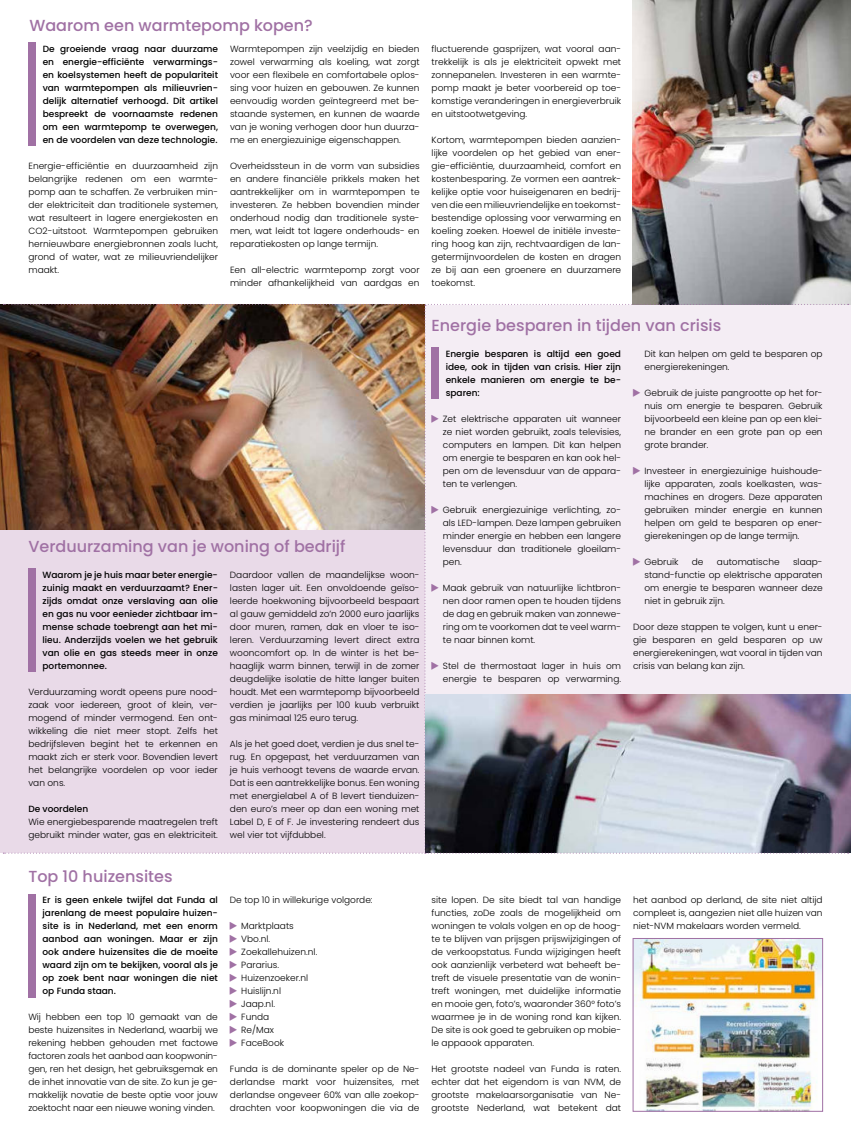
<style>
.page{position:relative;width:851px;height:1134px;background:#fff}
.page>*{position:absolute;margin:0;border:0;box-sizing:border-box;transform-origin:0 0}
.t1{font:500 16px "Poppins";color:#a071a4}
.t2{font:300 9px/13px "Poppins";color:#000;text-align:justify}
.t3{font:500 9px/13px "Poppins";color:#000;text-align:justify}
</style>
<div class="page">
<img style="left:632px;top:0;width:218px;height:305px">
<div style="left:28px;top:894px;width:8px;height:103px;background:#a071a4"></div>
<div style="left:28px;top:43px;width:8px;height:103px;background:#a071a4"></div>
<img style="left:634px;top:940px;width:186px;height:169px">
<div style="left:632px;top:938px;width:190px;height:173px;border:1px solid #a071a4"></div>
<img style="left:3px;top:304px;width:845px;height:550px">
<h1 class="t1" style="left:29px;top:19px;width:285px">Waarom een warmtepomp kopen?</h1>
<p class="t3" style="left:43px;top:43px;width:177px">De groeiende vraag naar duurzame en energie-efficiënte verwarmings&shy;en koelsystemen heeft de populariteit van warmtepompen als milieuvrien&shy;delijk alternatief verhoogd. Dit artikel bespreekt de voornaamste redenen om een warmtepomp te overwegen, en de voordelen van deze technologie.</p>
<p class="t2" style="left:28px;top:159px;width:191px">Energie-efficiëntie en duurzaamheid zijn belangrijke redenen om een warmte&shy;pomp aan te schaffen. Ze verbruiken min&shy;der elektriciteit dan traditionele systemen, wat resulteert in lagere energiekosten en CO2-uitstoot. Warmtepompen gebruiken hernieuwbare energiebronnen zoals lucht, grond of water, wat ze milieuvriendelijker maakt.</p>
<p class="t2" style="left:230px;top:42px;width:191px">Warmtepompen zijn veelzijdig en bieden zowel verwarming als koeling, wat zorgt voor een flexibele en comfortabele oplos&shy;sing voor huizen en gebouwen. Ze kunnen eenvoudig worden geïntegreerd met be&shy;staande systemen, en kunnen de waarde van je woning verhogen door hun duurza&shy;me en energiezuinige eigenschappen.</p>
<p class="t2" style="left:230px;top:159px;width:191px">Overheidssteun in de vorm van subsidies en andere financiële prikkels maken het aantrekkelijker om in warmtepompen te investeren. Ze hebben bovendien minder onderhoud nodig dan traditionele syste&shy;men, wat leidt tot lagere onderhouds- en reparatiekosten op lange termijn.</p>
<p class="t2" style="left:230px;top:263px;width:191px">Een all-electric warmtepomp zorgt voor minder afhankelijkheid van aardgas en</p>
<h1 class="t1" style="left:28px;top:539px;width:318px">Verduurzaming van je woning of bedrijf</h1>
<p class="t3" style="left:43px;top:569px;width:177px">Waarom je je huis maar beter energie&shy;zuinig maakt en verduurzaamt? Ener&shy;zijds omdat onze verslaving aan olie en gas nu voor eenieder zichtbaar im&shy;mense schade toebrengt aan het mi&shy;lieu. Anderzijds voelen we het gebruik van olie en gas steeds meer in onze portemonnee.</p>
<p class="t2" style="left:28px;top:685px;width:191px">Verduurzaming wordt opeens pure nood&shy;zaak voor iedereen, groot of klein, ver&shy;mogend of minder vermogend. Een ont&shy;wikkeling die niet meer stopt. Zelfs het bedrijfsleven begint het te erkennen en maakt zich er sterk voor. Bovendien levert het belangrijke voordelen op voor ieder van ons.</p>
<p class="t3" style="left:28px;top:803px;width:61px">De voordelen</p>
<p class="t2" style="left:28px;top:815px;width:191px">Wie energiebesparende maatregelen treft gebruikt minder water, gas en elektriciteit.</p>
<p class="t2" style="left:230px;top:568px;width:191px">Daardoor vallen de maandelijkse woon&shy;lasten lager uit. Een onvoldoende geïso&shy;leerde hoekwoning bijvoorbeeld bespaart al gauw gemiddeld zo’n 2000 euro jaarlijks door muren, ramen, dak en vloer te iso&shy;leren. Verduurzaming levert direct extra wooncomfort op. In de winter is het be&shy;haaglijk warm binnen, terwijl in de zomer deugdelijke isolatie de hitte langer buiten houdt. Met een warmtepomp bijvoorbeeld verdien je jaarlijks per 100 kuub verbruikt gas minimaal 125 euro terug.</p>
<p class="t2" style="left:230px;top:737px;width:191px">Als je het goed doet, verdien je dus snel te&shy;rug. En opgepast, het verduurzamen van je huis verhoogt tevens de waarde ervan.<br>Dat is een aantrekkelijke bonus. Een woning met energielabel A of B levert tienduizen&shy;den euro’s meer op dan een woning met Label D, E of F. Je investering rendeert dus wel vier tot vijfdubbel.</p>
<h1 class="t1" style="left:28px;top:870px;width:146px">Top 10 huizensites</h1>
<p class="t3" style="left:43px;top:894px;width:177px">Er is geen enkele twijfel dat Funda al jarenlang de meest populaire huizen&shy;site is in Nederland, met een enorm aanbod aan woningen. Maar er zijn ook andere huizensites die de moeite waard zijn om te bekijken, vooral als je op zoek bent naar woningen die niet op Funda staan.</p>
<p class="t2" style="left:28px;top:1011px;width:191px">Wij hebben een top 10 gemaakt van de beste huizensites in Nederland, waarbij we rekening hebben gehouden met factowe factoren zoals het aanbod aan koopwonin&shy;gen, ren het design, het gebruiksgemak en de inhet innovatie van de site. Zo kun je ge&shy;makkelijk novatie de beste optie voor jouw zoektocht naar een nieuwe woning vinden.</p>
<p class="t2" style="left:230px;top:893px;width:144px">De top 10 in willekurige volgorde:</p>
<p class="t2" style="left:241px;top:919px;width:77px;text-align:left">Marktplaats<br>Vbo.nl.<br>Zoekallehuizen.nl.<br>Pararius.<br>Huizenzoeker.nl<br>Huislijn.nl<br>Jaap.nl.<br>Funda<br>Re/Max<br>FaceBook</p>
<p class="t2" style="left:230px;top:1062px;width:191px">Funda is de dominante speler op de Ne&shy;derlandse markt voor huizensites, met derlandse ongeveer 60% van alle zoekop&shy;drachten voor koopwoningen die via de</p>
<p class="t2" style="left:431px;top:42px;width:191px">fluctuerende gasprijzen, wat vooral aan&shy;trekkelijk is als je elektriciteit opwekt met zonnepanelen. Investeren in een warmte&shy;pomp maakt je beter voorbereid op toe&shy;komstige veranderingen in energieverbruik en uitstootwetgeving.</p>
<p class="t2" style="left:431px;top:133px;width:191px">Kortom, warmtepompen bieden aanzien&shy;lijke voordelen op het gebied van ener&shy;gie-efficiëntie, duurzaamheid, comfort en kostenbesparing. Ze vormen een aantrek&shy;kelijke optie voor huiseigenaren en bedrij&shy;ven die een milieuvriendelijke en toekomst&shy;bestendige oplossing voor verwarming en koeling zoeken. Hoewel de initiële investe&shy;ring hoog kan zijn, rechtvaardigen de lan&shy;getermijnvoordelen de kosten en dragen ze bij aan een groenere en duurzamere toekomst.</p>
<h1 class="t1" style="left:431px;top:318px;width:291px">Energie besparen in tijden van crisis</h1>
<p class="t3" style="left:445px;top:348px;width:177px">Energie besparen is altijd een goed idee, ook in tijden van crisis. Hier zijn enkele manieren om energie te be&shy;sparen:</p>
<p class="t2" style="left:443px;top:412px;width:180px">Zet elektrische apparaten uit wanneer ze niet worden gebruikt, zoals televisies, computers en lampen. Dit kan helpen om energie te besparen en kan ook hel&shy;pen om de levensduur van de appara&shy;ten te verlengen.</p>
<p class="t2" style="left:443px;top:503px;width:180px">Gebruik energiezuinige verlichting, zo&shy;als LED-lampen. Deze lampen gebruiken minder energie en hebben een langere levensduur dan traditionele gloeilam&shy;pen.</p>
<p class="t2" style="left:443px;top:581px;width:180px">Maak gebruik van natuurlijke lichtbron&shy;nen door ramen open te houden tijdens de dag en gebruik maken van zonnewe&shy;ring om te voorkomen dat te veel warm&shy;te naar binnen komt.</p>
<p class="t2" style="left:443px;top:659px;width:180px">Stel de thermostaat lager in huis om energie te besparen op verwarming.</p>
<p class="t2" style="left:644px;top:347px;width:180px">Dit kan helpen om geld te besparen op energierekeningen.</p>
<p class="t2" style="left:644px;top:386px;width:180px">Gebruik de juiste pangrootte op het for&shy;nuis om energie te besparen. Gebruik bijvoorbeeld een kleine pan op een klei&shy;ne brander en een grote pan op een grote brander.</p>
<p class="t2" style="left:644px;top:464px;width:180px">Investeer in energiezuinige huishoude&shy;lijke apparaten, zoals koelkasten, was&shy;machines en drogers. Deze apparaten gebruiken minder energie en kunnen helpen om geld te besparen op ener&shy;gierekeningen op de lange termijn.</p>
<p class="t2" style="left:644px;top:555px;width:36px">Gebruik</p>
<p class="t2" style="left:691px;top:555px;width:13px">de</p>
<p class="t2" style="left:716px;top:555px;width:64px">automatische</p>
<p class="t2" style="left:644px;top:555px;width:180px;text-indent:149px">slaap&shy;stand-functie op elektrische apparaten om energie te besparen wanneer deze niet in gebruik zijn.</p>
<p class="t2" style="left:633px;top:620px;width:191px">Door deze stappen te volgen, kunt u ener&shy;gie besparen en geld besparen op uw energierekeningen, wat vooral in tijden van crisis van belang kan zijn.</p>
<p class="t2" style="left:431px;top:893px;width:191px">site lopen. De site biedt tal van handige functies, zoDe zoals de mogelijkheid om woningen te volals volgen en op de hoog&shy;te te blijven van prijsgen prijswijzigingen of de verkoopstatus. Funda wijzigingen heeft ook aanzienlijk verbeterd wat beheeft be&shy;treft de visuele presentatie van de wonin&shy;treft woningen, met duidelijke informatie en mooie gen, foto’s, waaronder 360° foto’s waarmee je in de woning rond kan kijken.<br>De site is ook goed te gebruiken op mobie&shy;le appaook apparaten.</p>
<p class="t2" style="left:431px;top:1062px;width:191px">Het grootste nadeel van Funda is raten. echter dat het eigendom is van NVM, de grootste makelaarsorganisatie van Ne&shy;grootste Nederland, wat betekent dat</p>
<p class="t2" style="left:633px;top:893px;width:191px">het aanbod op derland, de site niet altijd compleet is, aangezien niet alle huizen van niet-NVM makelaars worden vermeld.</p>
</div>
